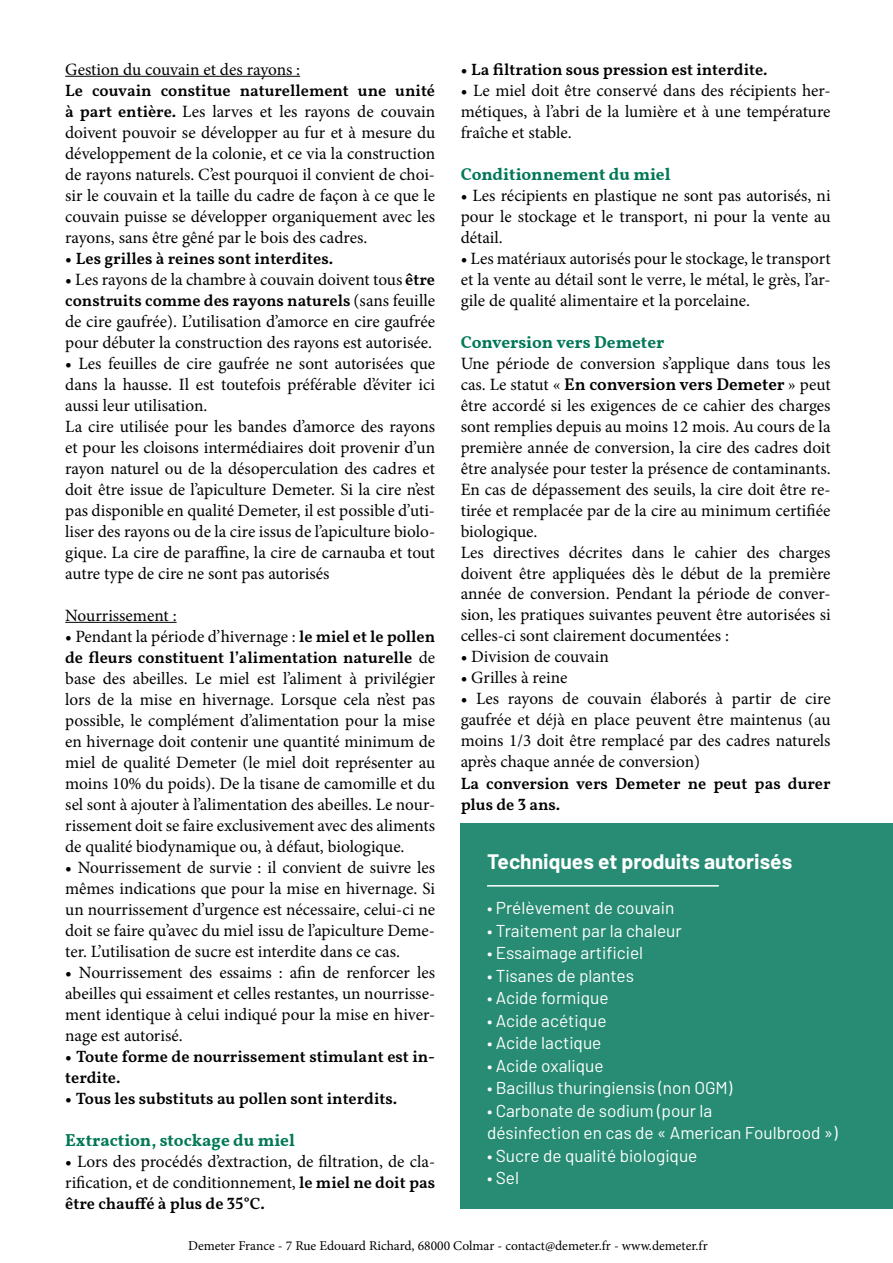
<style>
.page{position:relative;width:893px;height:1263px;background:#fff}
.page>*{position:absolute;margin:0;border:0;box-sizing:border-box;transform-origin:0 0}
.t1{font:700 21px "Barlow";color:#fff}
.t2{font:17.25px/21px "Minion Pro";color:#020203;text-align:justify}
.t3{font:17.25px/22.5px "Barlow";color:#fff}
.t4{font:700 17.25px "Demeter Vollkorn";color:#007856}
.t5{font:600 17.25px "Demeter Vollkorn";color:#020203}
.t6{font:600 16.5px/21px "Demeter Vollkorn";color:#020203}
.t7{font:600 16.5px "Demeter Vollkorn";color:#030304}
.t8{font:13.5px "Minion Pro";color:#000}
.s1{font-family:"Demeter Vollkorn";font-weight:600;font-size:16.5px;color:#030304}
.s2{font-family:"Minion Pro";font-weight:400;font-size:17.25px}
.s3{font-family:"Demeter Vollkorn";font-weight:600;font-size:16.5px}
.s4{font-family:"Minion Pro";font-weight:400}
</style>
<div class="page">
<hr style="left:65px;top:76px;width:235px;height:1px;background:#020203">
<hr style="left:65px;top:622px;width:112px;height:1px;background:#020203">
<div style="left:461px;top:823px;width:432px;height:386px;background:#278c73"></div>
<hr style="left:487px;top:885px;width:232px;height:1px;background:#fff">
<p class="t2" style="left:65px;top:59px;width:236px">Gestion du couvain et des rayons :</p>
<p class="t7" style="left:65px;top:78px;width:371px">Le couvain constitue naturellement une unité</p>
<p class="t2" style="left:65px;top:101px;width:371px"><span class="s1">à part entière.</span> Les larves et les rayons de couvain doivent pouvoir se développer au fur et à mesure du développement de la colonie, et ce via la construction de rayons naturels. C’est pourquoi il convient de choi&shy;sir le couvain et la taille du cadre de façon à ce que le couvain puisse se développer organiquement avec les rayons, sans être gêné par le bois des cadres.</p>
<p class="t6" style="left:65px;top:246px;width:269px"><span class="s2">•</span> Les grilles à reines sont interdites.</p>
<p class="t2" style="left:65px;top:269px;width:371px">• Les rayons de la chambre à couvain doivent tous <span class="s3">être</span></p>
<p class="t6" style="left:65px;top:288px;width:371px">construits comme des rayons naturels <span class="s2">(sans feuille</span></p>
<p class="t2" style="left:65px;top:311px;width:371px">de cire gaufrée). L’utilisation d’amorce en cire gaufrée pour débuter la construction des rayons est autorisée.</p>
<p class="t2" style="left:65px;top:353px;width:371px;text-align:left">• Les feuilles de cire gaufrée ne sont autorisées que dans la hausse. Il est toutefois préférable d’éviter ici aussi leur utilisation.<br>La cire utilisée pour les bandes d’amorce des rayons et pour les cloisons intermédiaires doit provenir d’un rayon naturel ou de la désoperculation des cadres et doit être issue de l’apiculture Demeter. Si la cire n’est pas disponible en qualité Demeter, il est possible d’uti&shy;liser des rayons ou de la cire issus de l’apiculture biolo&shy;gique. La cire de paraffine, la cire de carnauba et tout autre type de cire ne sont pas autorisés</p>
<p class="t2" style="left:65px;top:605px;width:113px">Nourrissement :</p>
<p class="t2" style="left:65px;top:626px;width:371px">• Pendant la période d’hivernage : <span class="s3">le miel et le pollen</span></p>
<p class="t6" style="left:65px;top:645px;width:371px">de fleurs constituent l’alimentation naturelle <span class="s2">de</span></p>
<p class="t2" style="left:65px;top:668px;width:371px">base des abeilles. Le miel est l’aliment à privilégier lors de la mise en hivernage. Lorsque cela n’est pas possible, le complément d’alimentation pour la mise en hivernage doit contenir une quantité minimum de miel de qualité Demeter (le miel doit représenter au moins 10% du poids). De la tisane de camomille et du sel sont à ajouter à l’alimentation des abeilles. Le nour&shy;rissement doit se faire exclusivement avec des aliments de qualité biodynamique ou, à défaut, biologique.</p>
<p class="t2" style="left:65px;top:857px;width:371px">• Nourrissement de survie : il convient de suivre les mêmes indications que pour la mise en hivernage. Si un nourrissement d’urgence est nécessaire, celui-ci ne doit se faire qu’avec du miel issu de l’apiculture Deme&shy;ter. L’utilisation de sucre est interdite dans ce cas.</p>
<p class="t2" style="left:65px;top:962px;width:371px">• Nourrissement des essaims : afin de renforcer les abeilles qui essaiment et celles restantes, un nourrisse&shy;ment identique à celui indiqué pour la mise en hiver&shy;nage est autorisé.</p>
<p class="t6" style="left:65px;top:1044px;width:371px"><span class="s2">•</span> Toute forme de nourrissement stimulant est in&shy;terdite.</p>
<p class="t6" style="left:65px;top:1086px;width:334px"><span class="s2">•</span> Tous les substituts au pollen sont interdits.</p>
<p class="t4" style="left:65px;top:1127px;width:231px">Extraction, stockage du miel</p>
<p class="t2" style="left:65px;top:1151px;width:371px">• Lors des procédés d’extraction, de filtration, de cla&shy;rification, et de conditionnement, <span class="s3">le miel ne doit pas</span></p>
<p class="t6" style="left:65px;top:1191px;width:201px">être chauffé à plus de 35°C.</p>
<p class="t6" style="left:461px;top:57px;width:308px"><span class="s2">•</span> La filtration sous pression est interdite.</p>
<p class="t2" style="left:461px;top:80px;width:371px">• Le miel doit être conservé dans des récipients her&shy;métiques, à l’abri de la lumière et à une température fraîche et stable.</p>
<p class="t4" style="left:461px;top:161px;width:211px">Conditionnement du miel</p>
<p class="t2" style="left:461px;top:185px;width:371px">• Les récipients en plastique ne sont pas autorisés, ni pour le stockage et le transport, ni pour la vente au détail.</p>
<p class="t2" style="left:461px;top:248px;width:371px">• Les matériaux autorisés pour le stockage, le transport et la vente au détail sont le verre, le métal, le grès, l’ar&shy;gile de qualité alimentaire et la porcelaine.</p>
<p class="t4" style="left:461px;top:329px;width:205px">Conversion vers Demeter</p>
<p class="t2" style="left:461px;top:353px;width:371px">Une période de conversion s’applique dans tous les</p>
<p class="t5" style="left:461px;top:371px;width:371px"><span class="s4">cas. Le statut «</span> En conversion vers Demeter <span class="s4">» peut</span></p>
<p class="t2" style="left:461px;top:395px;width:371px;text-align:left">être accordé si les exigences de ce cahier des charges sont remplies depuis au moins 12 mois. Au cours de la première année de conversion, la cire des cadres doit être analysée pour tester la présence de contaminants.<br>En cas de dépassement des seuils, la cire doit être re&shy;tirée et remplacée par de la cire au minimum certifiée biologique.<br>Les directives décrites dans le cahier des charges doivent être appliquées dès le début de la première année de conversion. Pendant la période de conver&shy;sion, les pratiques suivantes peuvent être autorisées si celles-ci sont clairement documentées :</p>
<p class="t2" style="left:461px;top:646px;width:150px">• Division de couvain</p>
<p class="t2" style="left:461px;top:667px;width:108px">• Grilles à reine</p>
<p class="t2" style="left:461px;top:688px;width:371px">• Les rayons de couvain élaborés à partir de cire gaufrée et déjà en place peuvent être maintenus (au moins 1/3 doit être remplacé par des cadres naturels après chaque année de conversion)</p>
<p class="t6" style="left:461px;top:771px;width:371px">La conversion vers Demeter ne peut pas durer plus de 3 ans.</p>
<p class="t1" style="left:487px;top:848px;width:307px">Techniques et produits autorisés</p>
<p class="t3" style="left:487px;top:896px;width:189px">• Prélèvement de couvain</p>
<p class="t3" style="left:487px;top:919px;width:196px">• Traitement par la chaleur</p>
<p class="t3" style="left:487px;top:941px;width:158px">• Essaimage artificiel</p>
<p class="t3" style="left:487px;top:964px;width:149px">• Tisanes de plantes</p>
<p class="t3" style="left:487px;top:986px;width:123px">• Acide formique</p>
<p class="t3" style="left:487px;top:1009px;width:121px">• Acide acétique</p>
<p class="t3" style="left:487px;top:1031px;width:116px">• Acide lactique</p>
<p class="t3" style="left:487px;top:1054px;width:118px">• Acide oxalique</p>
<p class="t3" style="left:487px;top:1076px;width:247px">• Bacillus thuringiensis (non OGM)</p>
<p class="t3" style="left:487px;top:1099px;width:352px">• Carbonate de sodium (pour la<br>désinfection en cas de « American Foulbrood »)</p>
<p class="t3" style="left:487px;top:1144px;width:212px">• Sucre de qualité biologique</p>
<p class="t3" style="left:487px;top:1166px;width:34px">• Sel</p>
<p class="t8" style="left:188px;top:1236px;width:521px">Demeter France - 7 Rue Edouard Richard, 68000 Colmar - contact@demeter.fr - www.demeter.fr</p>
</div>
